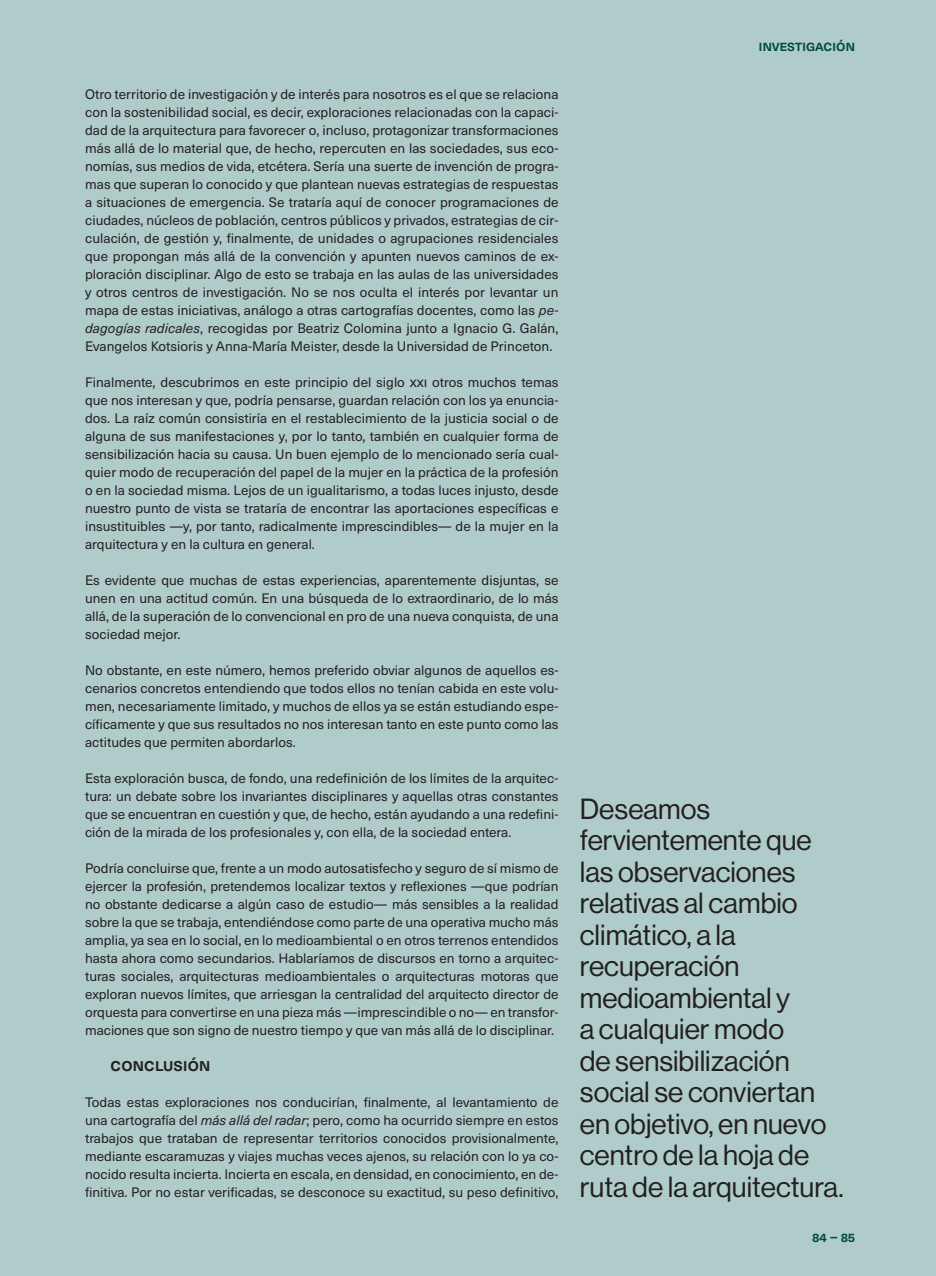
<style>
.page{position:relative;width:936px;height:1276px;background:#fff}
.page>*{position:absolute;margin:0;border:0;box-sizing:border-box;transform-origin:0 0}
.destacado{font:28.5px/31.5px "N Haas Grotesk DS Pro 55 Rg";color:#231f20}
.titulos{font:500 18px "Neue Haas Unica W1 G";letter-spacing:-.01em;color:#231f20}
.t1{font:500 15px "Neue Haas Unica W1 G";letter-spacing:-.01em;color:#004b43}
.cuerpo{font:13.5px/18px "Neue Haas Unica W1 G";color:#231f20;text-align:justify}
.s1{font-style:italic}
</style>
<div class="page">
<div style="left:0;top:0;width:935px;height:1276px;background:#b0ccca"></div>
<p class="cuerpo" style="left:85px;top:84px;width:475px">Otro territorio de investigación y de interés para nosotros es el que se relaciona con la sostenibilidad social, es decir, exploraciones relacionadas con la capaci&shy;dad de la arquitectura para favorecer o, incluso, protagonizar transformaciones más allá de lo material que, de hecho, repercuten en las sociedades, sus eco&shy;nomías, sus medios de vida, etcétera. Sería una suerte de invención de progra&shy;mas que superan lo conocido y que plantean nuevas estrategias de respuestas a situaciones de emergencia. Se trataría aquí de conocer programaciones de ciudades, núcleos de población, centros públicos y privados, estrategias de cir&shy;culación, de gestión y, finalmente, de unidades o agrupaciones residenciales que propongan más allá de la convención y apunten nuevos caminos de ex&shy;ploración disciplinar. Algo de esto se trabaja en las aulas de las universidades y otros centros de investigación. No se nos oculta el interés por levantar un mapa de estas iniciativas, análogo a otras cartografías docentes, como las <span class="s1">pe&shy;dagogías radicales</span>, recogidas por Beatriz Colomina junto a Ignacio G. Galán, Evangelos Kotsioris y Anna-María Meister, desde la Universidad de Princeton.</p>
<p class="cuerpo" style="left:85px;top:372px;width:475px">Finalmente, descubrimos en este principio del siglo XXI otros muchos temas que nos interesan y que, podría pensarse, guardan relación con los ya enuncia&shy;dos. La raíz común consistiría en el restablecimiento de la justicia social o de alguna de sus manifestaciones y, por lo tanto, también en cualquier forma de sensibilización hacia su causa. Un buen ejemplo de lo mencionado sería cual&shy;quier modo de recuperación del papel de la mujer en la práctica de la profesión o en la sociedad misma. Lejos de un igualitarismo, a todas luces injusto, desde nuestro punto de vista se trataría de encontrar las aportaciones específicas e insustituibles —y, por tanto, radicalmente imprescindibles— de la mujer en la arquitectura y en la cultura en general.</p>
<p class="cuerpo" style="left:85px;top:570px;width:475px">Es evidente que muchas de estas experiencias, aparentemente disjuntas, se unen en una actitud común. En una búsqueda de lo extraordinario, de lo más allá, de la superación de lo convencional en pro de una nueva conquista, de una sociedad mejor.</p>
<p class="cuerpo" style="left:85px;top:660px;width:475px">No obstante, en este número, hemos preferido obviar algunos de aquellos es&shy;cenarios concretos entendiendo que todos ellos no tenían cabida en este volu&shy;men, necesariamente limitado, y muchos de ellos ya se están estudiando espe&shy;cíficamente y que sus resultados no nos interesan tanto en este punto como las actitudes que permiten abordarlos.</p>
<p class="cuerpo" style="left:85px;top:768px;width:475px">Esta exploración busca, de fondo, una redefinición de los límites de la arquitec&shy;tura: un debate sobre los invariantes disciplinares y aquellas otras constantes que se encuentran en cuestión y que, de hecho, están ayudando a una redefini&shy;ción de la mirada de los profesionales y, con ella, de la sociedad entera.</p>
<p class="cuerpo" style="left:85px;top:858px;width:475px">Podría concluirse que, frente a un modo autosatisfecho y seguro de sí mismo de ejercer la profesión, pretendemos localizar textos y reflexiones —que podrían no obstante dedicarse a algún caso de estudio— más sensibles a la realidad sobre la que se trabaja, entendiéndose como parte de una operativa mucho más amplia, ya sea en lo social, en lo medioambiental o en otros terrenos entendidos hasta ahora como secundarios. Hablaríamos de discursos en torno a arquitec&shy;turas sociales, arquitecturas medioambientales o arquitecturas motoras que exploran nuevos límites, que arriesgan la centralidad del arquitecto director de orquesta para convertirse en una pieza más —imprescindible o no— en transfor&shy;maciones que son signo de nuestro tiempo y que van más allá de lo disciplinar.</p>
<p class="titulos" style="left:111px;top:1051px;width:101px">conclusión</p>
<p class="cuerpo" style="left:85px;top:1092px;width:475px">Todas estas exploraciones nos conducirían, finalmente, al levantamiento de una cartografía del <span class="s1">más allá del radar</span>; pero, como ha ocurrido siempre en estos trabajos que trataban de representar territorios conocidos provisionalmente, mediante escaramuzas y viajes muchas veces ajenos, su relación con lo ya co&shy;nocido resulta incierta. Incierta en escala, en densidad, en conocimiento, en de&shy;finitiva. Por no estar verificadas, se desconoce su exactitud, su peso definitivo,</p>
<p class="t1" style="left:758px;top:34px;width:98px">investigación</p>
<p class="destacado" style="left:579px;top:793px;width:265px">Deseamos fervientemente que las observaciones relativas al cambio climático, a la recuperación medioambiental y<br>a cualquier modo<br>de sensibilización social se conviertan en objetivo, en nuevo centro de la hoja de ruta de la arquitectura.</p>
<p class="t1" style="left:812px;top:1225px;width:45px">84 – 85</p>
</div>
